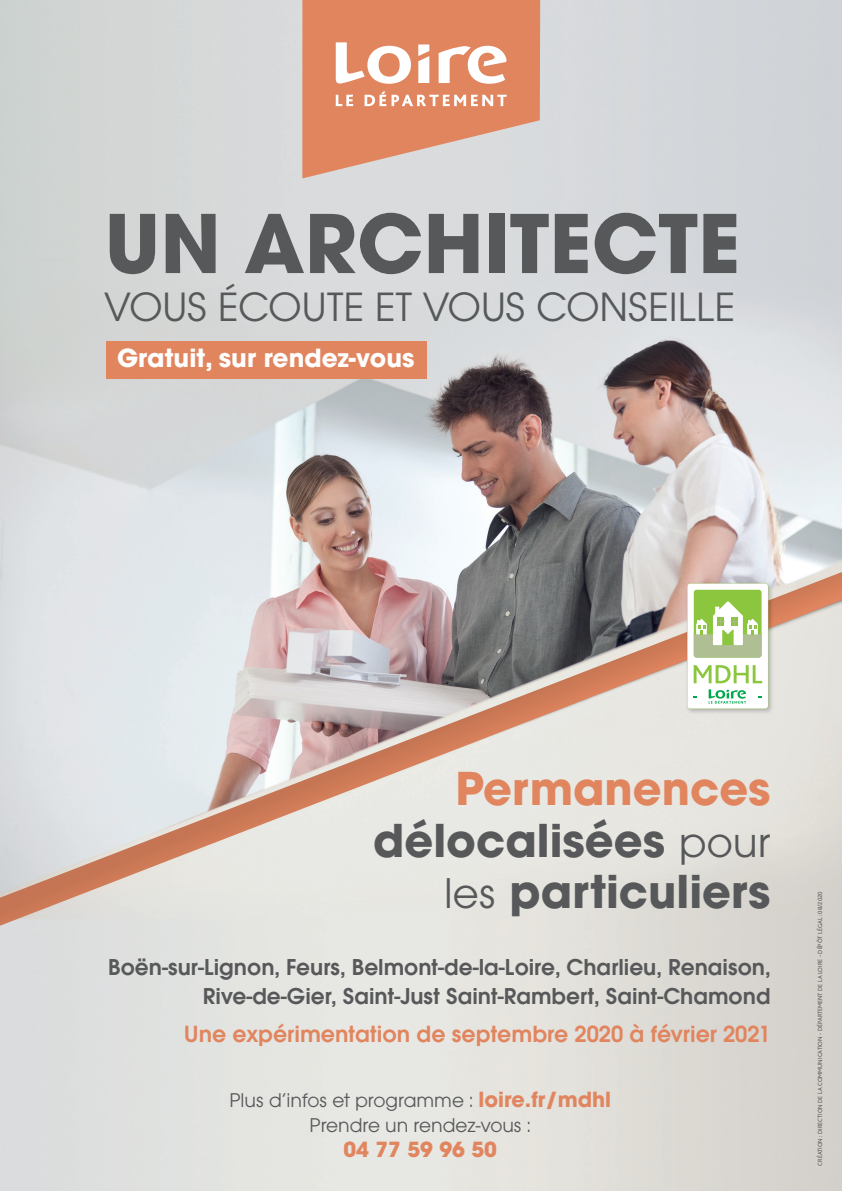
<style>
.page{position:relative;width:842px;height:1191px;background:#fff}
.page>*{position:absolute;margin:0;border:0;box-sizing:border-box;transform-origin:0 0}
.t1{font:700 79.9px "Avant Garde LT";color:#57585a}
.t2{font:700 44.8px/51.5px "Avant Garde LT";color:#57585a;text-align:right}
.t3{font:42.6px "Avant Garde Gothic Itc T";color:#57585a}
.t4{font:700 24.8px "Avant Garde LT";color:#fff}
.t5{font:600 24.4px "Avant Garde Gothic Itc T";color:#e1855f}
.t6{font:600 23.9px/28.7px "Avant Garde Gothic Itc T";color:#57585a;text-align:right}
.t7{font:20.7px/24.8px "Avant Garde Gothic Itc T";color:#57585a;text-align:center}
.t8{font:700 20.7px "Avant Garde LT";color:#e1855f}
.t9{font:6.3px "Bliss";color:#57585a}
.s1{color:#e1855f}
.s2{font-family:"Avant Garde Gothic Itc T";font-weight:400}
.s3{font-family:"Avant Garde LT";font-weight:700;color:#e1855f}
</style>
<div class="page">
<img style="left:0;top:0;width:842px;height:1191px">
<svg style="left:302px;top:0;width:238px;height:178px;background:#df9678"></svg>
<svg style="left:336px;top:95px;width:17px;height:11px"></svg>
<svg style="left:365px;top:92px;width:21px;height:14px"></svg>
<svg style="left:392px;top:95px;width:115px;height:11px"></svg>
<svg style="left:418px;top:44px;width:11px;height:39px"></svg>
<svg style="left:336px;top:42px;width:75px;height:42px"></svg>
<svg style="left:439px;top:46px;width:67px;height:38px"></svg>
<div style="left:106px;top:341px;width:321px;height:37px;background:#e1855f"></div>
<svg style="left:0;top:572px;width:842px;height:353px;background:#d6cdc8"></svg>
<img style="left:683px;top:579px;width:93px;height:137px">
<svg style="left:687px;top:583px;width:81px;height:126px"></svg>
<h1 class="t1" style="left:105px;top:192px;width:637px">UN ARCHITECTE</h1>
<h3 class="t3" style="left:105px;top:281px;width:632px">VOUS ÉCOUTE ET VOUS CONSEILLE</h3>
<p class="t4" style="left:117px;top:342px;width:299px">Gratuit, sur rendez-vous</p>
<h2 class="t2" style="left:373px;top:762px;width:399px"><span class="s1">Permanences </span>délocalisées <span class="s2">pour les</span> particuliers</h2>
<p class="t6" style="left:108px;top:952px;width:664px">Boën-sur-Lignon, Feurs, Belmont-de-la-Loire, Charlieu, Renaison,<br>Rive-de-Gier, Saint-Just Saint-Rambert, Saint-Chamond</p>
<p class="t5" style="left:184px;top:1020px;width:588px">Une expérimentation de septembre 2020 à février 2021</p>
<p class="t7" style="left:229px;top:1087px;width:383px">Plus d’infos et programme : <span class="s3">loire.fr/mdhl<br></span>Prendre un rendez-vous :</p>
<p class="t8" style="left:343px;top:1135px;width:155px">04 77 59 96 50</p>
<p class="t9" style="left:817px;top:1165px;width:275px;rotate:-90deg">CRÉATION : DIRECTION DE LA COMMUNICATION - DÉPARTEMENT DE LA LOIRE - DÉPÔT LÉGAL : 08/2020</p>
</div>
